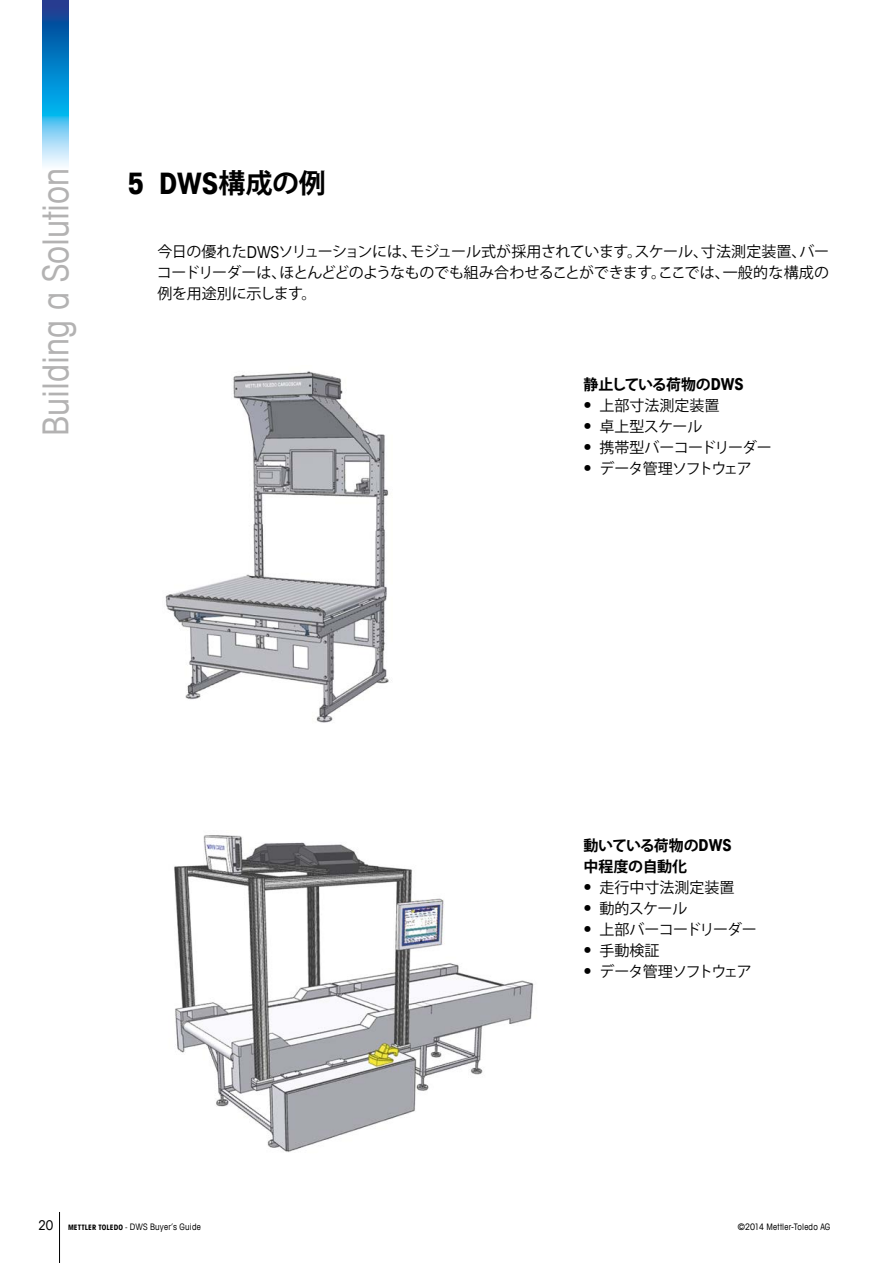
<style>
.page{position:relative;width:893px;height:1263px;background:#fff}
.page>*{position:absolute;margin:0;border:0;box-sizing:border-box;transform-origin:0 0}
.t1{font:condensed 36px "Avant Garde Com";color:#b3b2b2}
.t2{font:700 condensed 29.7px "Avant Garde Com";color:#000}
.t3{font:15px/21px "Koz Go Pro";letter-spacing:-.02em;color:#000;text-align:justify}
.t4{font:15px "Koz Go Pro";letter-spacing:-.075em;color:#000}
.t5{font:15px "Koz Go Pro";color:#000}
.t6{font:700 15px/21px "Koz Go Pro";letter-spacing:-.01em;color:#000}
.t7{font:700 15px "Koz Go Pro";letter-spacing:-.065em;color:#000}
.t8{font:15px "Koz Go Pro";letter-spacing:-.04em;color:#000}
.t9{font:condensed 9px "Avant Garde Com";letter-spacing:.02em;color:#000}
.s1{font-family:"Koz Go Pro";font-stretch:normal;font-size:27px}
.s2{font-family:"Avant Garde Com";font-stretch:condensed;font-size:16.5px}
.s3{font-size:13.5px}
.s4{font-weight:700;font-size:7.5px}
.s5{font-size:7.5px}
</style>
<div class="page">
<hr style="left:59px;top:1212px;width:1px;height:51px;background:#000">
<img style="left:43px;top:0;width:25px;height:166px">
<img style="left:165px;top:371px;width:227px;height:352px">
<img style="left:174px;top:835px;width:360px;height:317px">
<h1 class="t1" style="left:33px;top:436px;width:269px;rotate:-90deg">Building a Solution</h1>
<h2 class="t2" style="left:128px;top:164px;width:200px">5 DWS<span class="s1">構成の例</span></h2>
<p class="t3" style="left:157px;top:242px;width:674px">今日の優れた<span class="s2">DWS</span>ソリューションには、モジュール式が採用されています。スケール、寸法測定装置、バーコードリーダーは、ほとんどどのようなものでも組み合わせることができます。ここでは、一般的な構成の例を用途別に示します。</p>
<p class="t7" style="left:583px;top:374px;width:162px">静止している荷物の<span class="s2">DWS</span></p>
<p class="t5" style="left:583px;top:395px;width:138px"><span class="s2">•</span> 上部寸法測定装置</p>
<p class="t3" style="left:583px;top:416px;width:121px"><span class="s2">•</span> 卓上型スケール</p>
<p class="t3" style="left:583px;top:437px;width:190px"><span class="s2">•</span> 携帯型バーコードリーダー</p>
<p class="t4" style="left:583px;top:458px;width:170px"><span class="s2">•</span> データ管理ソフトウェア</p>
<p class="t6" style="left:583px;top:835px;width:150px">動いている荷物の<span class="s2">DWS</span>中程度の自動化</p>
<p class="t5" style="left:583px;top:877px;width:153px"><span class="s2">•</span> 走行中寸法測定装置</p>
<p class="t3" style="left:583px;top:898px;width:106px"><span class="s2">•</span> 動的スケール</p>
<p class="t8" style="left:583px;top:919px;width:175px"><span class="s2">•</span> 上部バーコードリーダー</p>
<p class="t3" style="left:583px;top:940px;width:78px"><span class="s2">•</span> 手動検証</p>
<p class="t4" style="left:583px;top:961px;width:170px"><span class="s2">•</span> データ管理ソフトウェア</p>
<p class="t9" style="left:38px;top:1221px;width:164px"><span class="s3">20</span> <span class="s4">METTLER TOLEDO</span> <span class="s5">-</span> DWS Buyer’s Guide</p>
<p class="t9" style="left:738px;top:1221px;width:94px">©2014 Mettler-Toledo AG</p>
</div>
